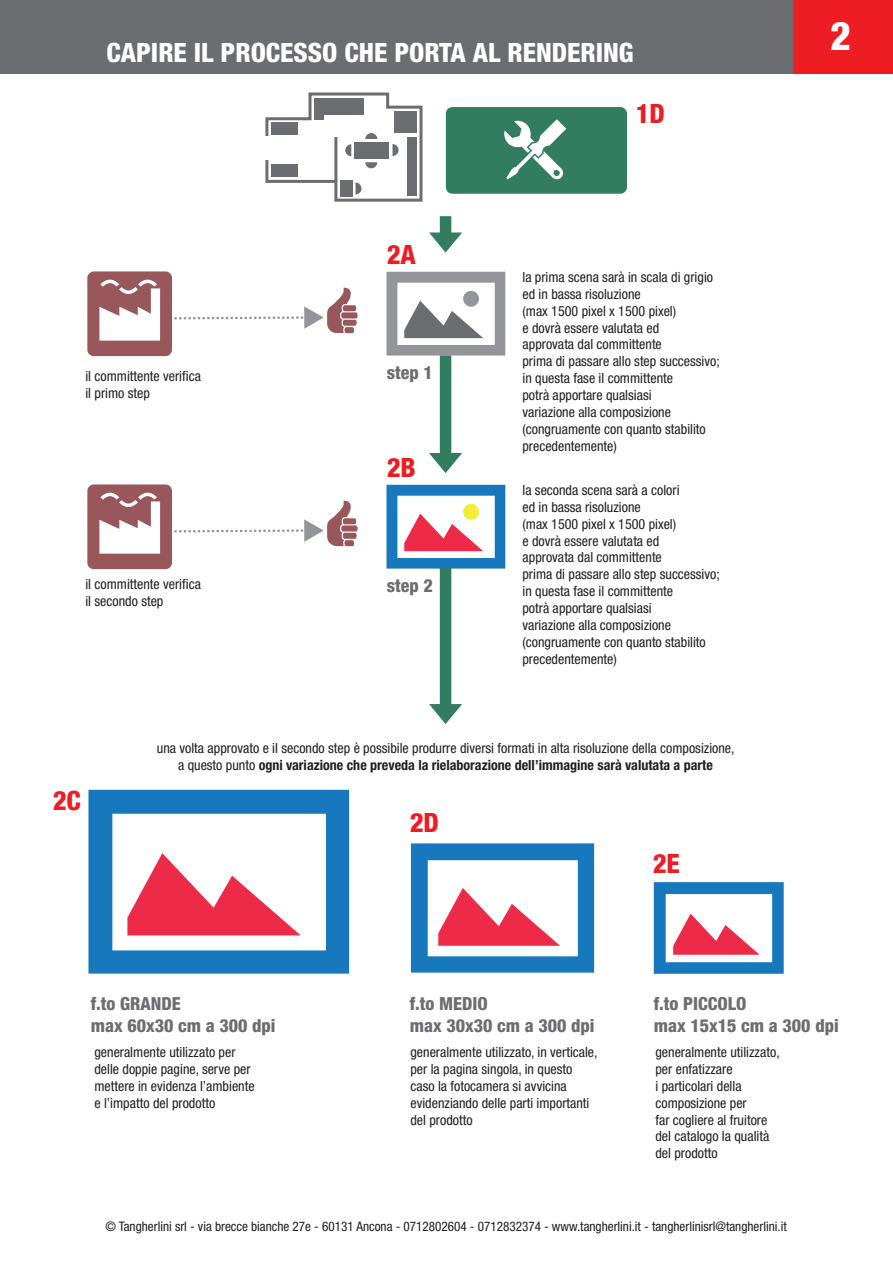
<style>
.page{position:relative;width:893px;height:1263px;background:#fff}
.page>*{position:absolute;margin:0;border:0;box-sizing:border-box;transform-origin:0 0}
.t1{font:800 condensed 39.6px "Helvetica Neue";color:#fff}
.t2{font:800 condensed 26.7px "Helvetica Neue";color:#fff}
.t3{font:800 condensed 26.7px "Helvetica Neue";color:#ee1d23}
.t4{font:800 condensed 18px/21.6px "Helvetica Neue";color:#6c6d70}
.t5{font:condensed 14.1px/16.8px "Helvetica Neue";color:#231f20}
.t6{font:condensed 13.2px "Helvetica Neue";color:#231f20}
.s1{font-weight:700}
</style>
<div class="page">
<div style="left:0;top:0;width:890px;height:73px;background:#6c6d70"></div>
<div style="left:793px;top:0;width:100px;height:73px;background:#ee1d23"></div>
<div style="left:87px;top:271px;width:85px;height:85px;background:#97575b;border-radius:6px"></div>
<svg style="left:99px;top:280px;width:259px;height:61px"></svg>
<svg style="left:88px;top:790px;width:261px;height:183px;fill:#1778be"></svg>
<svg style="left:127px;top:853px;width:174px;height:82px"></svg>
<svg style="left:411px;top:843px;width:183px;height:130px"></svg>
<svg style="left:654px;top:882px;width:130px;height:92px"></svg>
<div style="left:87px;top:484px;width:85px;height:85px;background:#97575b;border-radius:6px"></div>
<svg style="left:99px;top:493px;width:259px;height:61px"></svg>
<svg style="left:429px;top:216px;width:33px;height:37px"></svg>
<svg style="left:386px;top:272px;width:119px;height:201px"></svg>
<svg style="left:386px;top:485px;width:119px;height:239px"></svg>
<div style="left:463px;top:504px;width:16px;height:16px;background:#f4ed35;border-radius:50%"></div>
<div style="left:446px;top:107px;width:181px;height:87px;background:#327c60;border-radius:7px"></div>
<svg style="left:504px;top:119px;width:62px;height:60px"></svg>
<svg style="left:265px;top:92px;width:158px;height:110px"></svg>
<div style="left:394px;top:111px;width:22px;height:22px;background:#6c6d70"></div>
<div style="left:260px;top:136px;width:13px;height:23px;background:#fff"></div>
<hr style="left:334px;top:137px;width:3px;height:44px;background:#6c6d70">
<h2 class="t2" style="left:106px;top:35px;width:529px">CAPIRE IL PROCESSO CHE PORTA AL RENDERING</h2>
<p class="t5" style="left:85px;top:367px;width:117px">il committente verifica il primo step</p>
<p class="t5" style="left:85px;top:575px;width:117px">il committente verifica il secondo step</p>
<h2 class="t3" style="left:387px;top:238px;width:31px">2A</h2>
<p class="t4" style="left:387px;top:362px;width:48px">step 1</p>
<h2 class="t3" style="left:387px;top:451px;width:31px">2B</h2>
<p class="t4" style="left:387px;top:574px;width:48px">step 2</p>
<h2 class="t3" style="left:636px;top:97px;width:31px">1D</h2>
<p class="t5" style="left:522px;top:268px;width:199px">la prima scena sarà in scala di grigio ed in bassa risoluzione<br>(max 1500 pixel x 1500 pixel)<br>e dovrà essere valutata ed<br>approvata dal committente<br>prima di passare allo step successivo; in questa fase il committente<br>potrà apportare qualsiasi<br>variazione alla composizione (congruamente con quanto stabilito precedentemente)</p>
<p class="t5" style="left:522px;top:481px;width:199px">la seconda scena sarà a colori<br>ed in bassa risoluzione<br>(max 1500 pixel x 1500 pixel)<br>e dovrà essere valutata ed<br>approvata dal committente<br>prima di passare allo step successivo; in questa fase il committente<br>potrà apportare qualsiasi<br>variazione alla composizione (congruamente con quanto stabilito precedentemente)</p>
<h2 class="t3" style="left:53px;top:784px;width:30px">2C</h2>
<p class="t5" style="left:157px;top:739px;width:579px;text-align:center">una volta approvato e il secondo step è possibile produrre diversi formati in alta risoluzione della composizione, a questo punto <span class="s1">ogni variazione che preveda la rielaborazione dell’immagine sarà valutata a parte</span></p>
<h2 class="t3" style="left:410px;top:806px;width:31px">2D</h2>
<h2 class="t3" style="left:653px;top:847px;width:29px">2E</h2>
<h1 class="t1" style="left:830px;top:11px;width:22px">2</h1>
<p class="t4" style="left:91px;top:993px;width:186px">f.to GRANDE<br>max 60x30 cm a 300 dpi</p>
<p class="t4" style="left:410px;top:993px;width:186px">f.to MEDIO<br>max 30x30 cm a 300 dpi</p>
<p class="t4" style="left:654px;top:993px;width:186px">f.to PICCOLO<br>max 15x15 cm a 300 dpi</p>
<p class="t5" style="left:94px;top:1043px;width:162px">generalmente utilizzato per delle doppie pagine, serve per mettere in evidenza l’ambiente e l’impatto del prodotto</p>
<p class="t5" style="left:410px;top:1043px;width:189px">generalmente utilizzato, in verticale, per la pagina singola, in questo caso la fotocamera si avvicina evidenziando delle parti importanti del prodotto</p>
<p class="t5" style="left:655px;top:1043px;width:126px">generalmente utilizzato, per enfatizzare<br>i particolari della composizione per<br>far cogliere al fruitore del catalogo la qualità del prodotto</p>
<p class="t6" style="left:105px;top:1219px;width:683px">© Tangherlini srl - via brecce bianche 27e - 60131 Ancona - 0712802604 - 0712832374 - www.tangherlini.it - tangherlinisrl@tangherlini.it</p>
</div>
